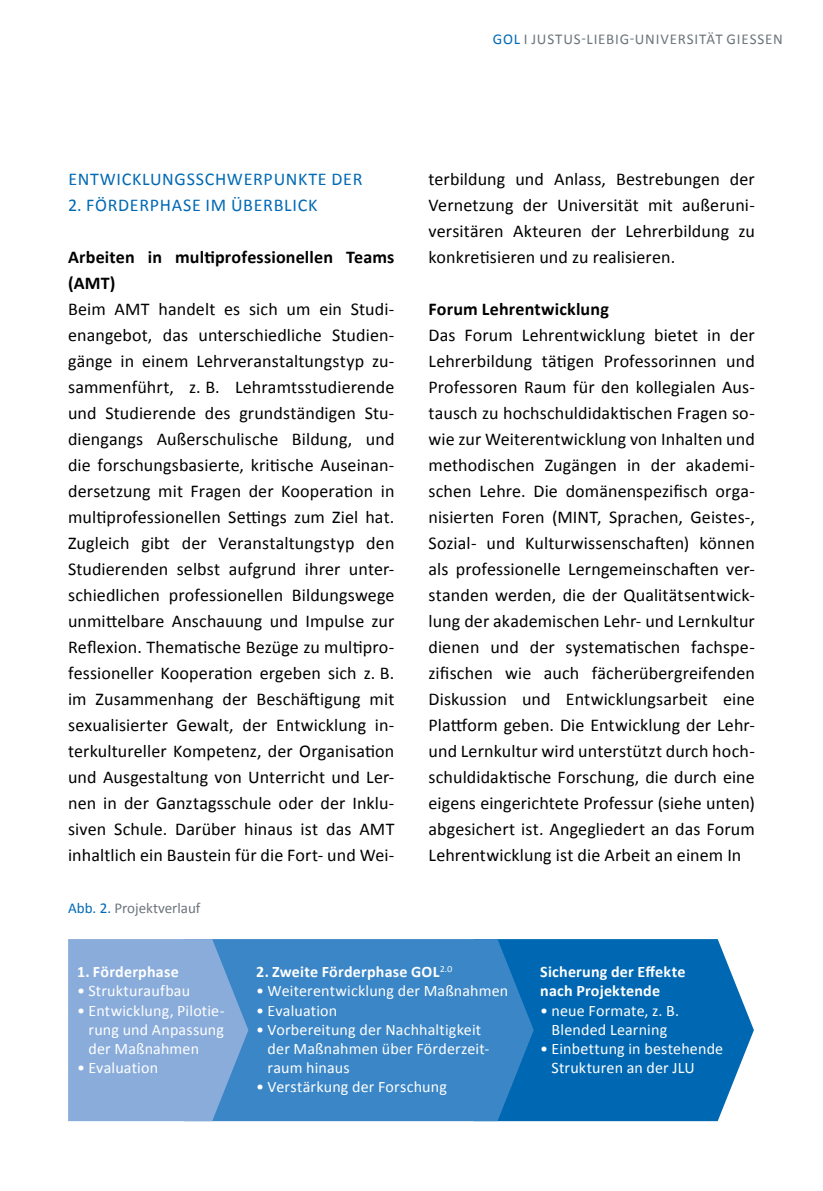
<style>
.page{position:relative;width:823px;height:1191px;background:#fff}
.page>*{position:absolute;margin:0;border:0;box-sizing:border-box;transform-origin:0 0}
.p_-_Copytext_KEIN_Ab{font:18px/26px "Calibri";letter-spacing:.005em;color:#000;text-align:justify}
.p_-_Copytext_KEIN_Ab-2{font:700 18px/26px "Calibri";letter-spacing:.01em;color:#000}
.t1{font:18px "Calibri";letter-spacing:.04em;color:#0069b4}
.t2{font:16px/19.2px "Calibri";letter-spacing:.01em;color:#fff}
.p_-_Copytext_Abbildu{font:700 16px/19.2px "Calibri";letter-spacing:.015em;color:#fff}
.p_-_Bildunterschrift{font:15px "Calibri";letter-spacing:.05em;color:#6c757a}
.p_-_Bildunterschrift-2{font:15px "Calibri";color:#6c757a}
.s1{color:#0069b4}
</style>
<div class="page">
<div style="left:533px;top:939px;width:220px;height:182px;background:#0068b3"></div>
<div style="left:248px;top:939px;width:285px;height:182px;background:#3a86c7"></div>
<svg style="left:68px;top:939px;width:180px;height:182px;background:#82a8d9"></svg>
<p class="p_-_Bildunterschrift" style="left:492px;top:29px;width:291px"><span class="s1">GOL</span> I JUSTUS-LIEBIG-UNIVERSITÄT GIESSEN</p>
<h3 class="t1" style="left:68px;top:167px;width:295px">ENTWICKLUNGSSCHWERPUNKTE DER</h3>
<h3 class="t1" style="left:68px;top:193px;width:251px">2. FÖRDERPHASE IM ÜBERBLICK</h3>
<p class="p_-_Copytext_KEIN_Ab-2" style="left:68px;top:244px;width:327px">Arbeiten in multiprofessionellen Teams (AMT)</p>
<p class="p_-_Copytext_KEIN_Ab" style="left:68px;top:296px;width:327px">Beim AMT handelt es sich um ein Studi&shy;enangebot, das unterschiedliche Studien&shy;gänge in einem Lehrveranstaltungstyp zu&shy;sammenführt, z. B. Lehramtsstudierende und Studierende des grundständigen Stu&shy;diengangs Außerschulische Bildung, und die forschungsbasierte, kritische Auseinan&shy;dersetzung mit Fragen der Kooperation in multiprofessionellen Settings zum Ziel hat.<br>Zugleich gibt der Veranstaltungstyp den Studierenden selbst aufgrund ihrer unter&shy;schiedlichen professionellen Bildungswege unmittelbare Anschauung und Impulse zur Reflexion. Thematische Bezüge zu multipro&shy;fessioneller Kooperation ergeben sich z. B. im Zusammenhang der Beschäftigung mit sexualisierter Gewalt, der Entwicklung in&shy;terkultureller Kompetenz, der Organisation und Ausgestaltung von Unterricht und Ler&shy;nen in der Ganztagsschule oder der Inklu&shy;siven Schule. Darüber hinaus ist das AMT inhaltlich ein Baustein für die Fort- und Wei-</p>
<p class="p_-_Bildunterschrift-2" style="left:68px;top:898px;width:134px"><span class="s1">Abb. 2.</span> Projektverlauf</p>
<p class="p_-_Copytext_KEIN_Ab" style="left:428px;top:166px;width:327px">terbildung und Anlass, Bestrebungen der Vernetzung der Universität mit außeruni&shy;versitären Akteuren der Lehrerbildung zu konkretisieren und zu realisieren.</p>
<p class="p_-_Copytext_KEIN_Ab-2" style="left:428px;top:296px;width:182px">Forum Lehrentwicklung</p>
<p class="p_-_Copytext_KEIN_Ab" style="left:428px;top:322px;width:328px">Das Forum Lehrentwicklung bietet in der Lehrerbildung tätigen Professorinnen und Professoren Raum für den kollegialen Aus&shy;tausch zu hochschuldidaktischen Fragen so&shy;wie zur Weiterentwicklung von Inhalten und methodischen Zugängen in der akademi&shy;schen Lehre. Die domänenspezifisch orga&shy;nisierten Foren (MINT, Sprachen, Geistes-, Sozial- und Kulturwissenschaften) können als professionelle Lerngemeinschaften ver&shy;standen werden, die der Qualitätsentwick&shy;lung der akademischen Lehr- und Lernkultur dienen und der systematischen fachspe&shy;zifischen wie auch fächerübergreifenden Diskussion und Entwicklungsarbeit eine Plattform geben. Die Entwicklung der Lehr&shy;und Lernkultur wird unterstützt durch hoch&shy;schuldidaktische Forschung, die durch eine eigens eingerichtete Professur (siehe unten) abgesichert ist. Angegliedert an das Forum Lehrentwicklung ist die Arbeit an einem In</p>
<p class="p_-_Copytext_Abbildu" style="left:77px;top:962px;width:103px">1. Förderphase</p>
<p class="t2" style="left:77px;top:981px;width:114px">• Strukturaufbau</p>
<p class="t2" style="left:88px;top:1000px;width:137px;text-align:justify;text-indent:-11px">• Entwicklung, Pilotie&shy;rung und Anpassung der Maßnahmen</p>
<p class="t2" style="left:77px;top:1058px;width:82px">• Evaluation</p>
<p class="p_-_Copytext_Abbildu" style="left:256px;top:962px;width:197px">2. Zweite Förderphase GOL<sup>2.0</sup></p>
<p class="t2" style="left:256px;top:981px;width:253px">• Weiterentwicklung der Maßnahmen</p>
<p class="t2" style="left:256px;top:1000px;width:82px">• Evaluation</p>
<p class="t2" style="left:267px;top:1019px;width:223px;text-indent:-11px">• Vorbereitung der Nachhaltigkeit der Maßnahmen über Förderzeit&shy;raum hinaus</p>
<p class="t2" style="left:256px;top:1077px;width:192px">• Verstärkung der Forschung</p>
<p class="p_-_Copytext_Abbildu" style="left:540px;top:962px;width:147px">Sicherung der Effekte nach Projektende</p>
<p class="t2" style="left:540px;top:1000px;width:140px;text-align:center">• neue Formate, z. B.<br>Blended Learning</p>
<p class="t2" style="left:551px;top:1039px;width:173px;text-indent:-11px">• Einbettung in bestehende<br>Strukturen an der JLU</p>
</div>
